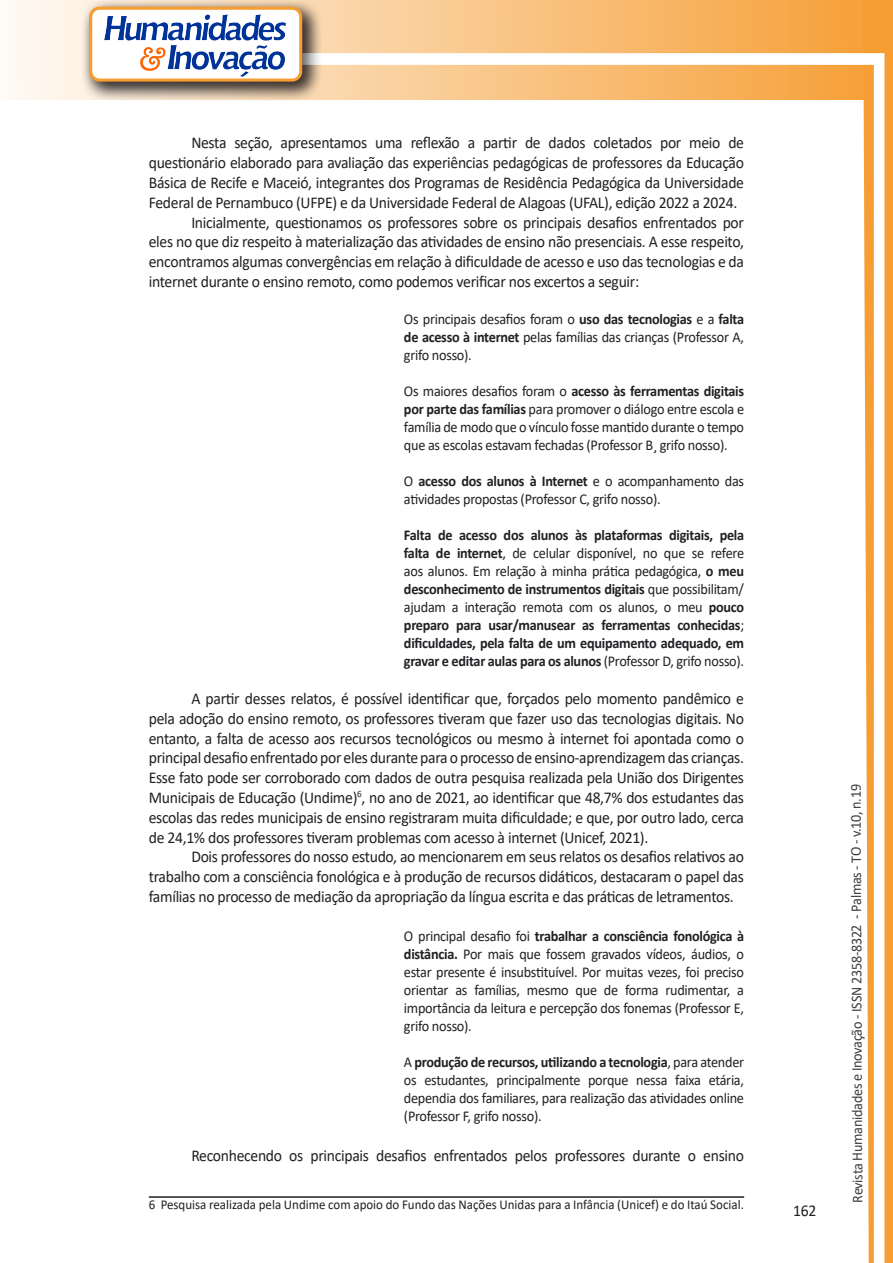
<style>
.page{position:relative;width:893px;height:1263px;background:#fff}
.page>*{position:absolute;margin:0;border:0;box-sizing:border-box;transform-origin:0 0}
.texto{font:16.5px/19.8px "Calibri";letter-spacing:-.02em;color:#231f20;text-align:justify;scale:.95 1}
.citacao{font:15px/18px "Calibri";letter-spacing:-.02em;color:#231f20;text-align:justify;scale:.95 1}
.citacao-2{font:15px/18px "Calibri";letter-spacing:-.02em;color:#202124;text-align:justify;scale:.95 1}
.citacao-3{font:700 15px/18px "Calibri";letter-spacing:-.02em;color:#202124;text-align:justify;scale:.95 1}
.t1{font:15px "Calibri";letter-spacing:-.025em;color:#3e3e3f;scale:.95 1}
.Rodapé{font:13.5px "Calibri";color:#231f20;scale:.96 1}
.s1{font-weight:700}
.s2{font-weight:400}
</style>
<div class="page">
<svg style="left:5px;top:0;width:858px;height:100px;background:#f9c484"></svg>
<div style="left:302px;top:53px;width:582px;height:12px;background:#fff;border:2px solid #fff"></div>
<svg style="left:863px;top:0;width:30px;height:1263px"></svg>
<div style="left:81px;top:0;width:241px;height:102px;background:#231f20;opacity:.75"></div>
<div style="left:91px;top:8px;width:210px;height:72px;background:#fff;border-radius:9px"></div>
<img style="left:104px;top:14px;width:181px;height:62px">
<div style="left:89px;top:7px;width:213px;height:75px;border:3px solid #f69e34;border-radius:9px"></div>
<hr style="left:149px;top:1196px;width:595px;height:2px;background:#231f20">
<p class="texto" style="left:149px;top:133px;width:628px;text-indent:43px">Nesta seção, apresentamos uma reflexão a partir de dados coletados por meio de questionário elaborado para avaliação das experiências pedagógicas de professores da Educação Básica de Recife e Maceió, integrantes dos Programas de Residência Pedagógica da Universidade Federal de Pernambuco (UFPE) e da Universidade Federal de Alagoas (UFAL), edição 2022 a 2024.</p>
<p class="texto" style="left:149px;top:212px;width:628px;text-indent:43px">Inicialmente, questionamos os professores sobre os principais desafios enfrentados por eles no que diz respeito à materialização das atividades de ensino não presenciais. A esse respeito, encontramos algumas convergências em relação à dificuldade de acesso e uso das tecnologias e da internet durante o ensino remoto, como podemos verificar nos excertos a seguir:</p>
<p class="citacao-2" style="left:404px;top:310px;width:360px">Os principais desafios foram o <span class="s1">uso das tecnologias</span> e a <span class="s1">falta de acesso à internet</span> pelas famílias das crianças (Professor A, grifo nosso).</p>
<p class="citacao-2" style="left:404px;top:382px;width:360px">Os maiores desafios foram o <span class="s1">acesso às ferramentas digitais por parte das famílias</span> para promover o diálogo entre escola e família de modo que o vínculo fosse mantido durante o tempo que as escolas estavam fechadas (Professor B¸ grifo nosso).</p>
<p class="citacao-2" style="left:404px;top:472px;width:360px">O <span class="s1">acesso dos alunos à Internet</span> e o acompanhamento das atividades propostas (Professor C, grifo nosso).</p>
<p class="citacao-3" style="left:404px;top:526px;width:360px">Falta de acesso dos alunos às plataformas digitais, pela falta de internet<span class="s2">, de celular disponível, no que se refere aos alunos. Em relação à minha prática pedagógica,</span> o meu desconhecimento de instrumentos digitais <span class="s2">que possibilitam/ ajudam a interação remota com os alunos, o meu</span> pouco preparo para usar/manusear as ferramentas conhecidas<span class="s2">; </span>dificuldades, pela falta de um equipamento adequado, em gravar e editar aulas para os alunos <span class="s2">(Professor D, grifo nosso).</span></p>
<p class="texto" style="left:149px;top:688px;width:628px;text-indent:43px">A partir desses relatos, é possível identificar que, forçados pelo momento pandêmico e pela adoção do ensino remoto, os professores tiveram que fazer uso das tecnologias digitais. No entanto, a falta de acesso aos recursos tecnológicos ou mesmo à internet foi apontada como o principal desafio enfrentado por eles durante para o processo de ensino-aprendizagem das crianças.<br>Esse fato pode ser corroborado com dados de outra pesquisa realizada pela União dos Dirigentes Municipais de Educação (Undime)<sup>6</sup>, no ano de 2021, ao identificar que 48,7% dos estudantes das escolas das redes municipais de ensino registraram muita dificuldade; e que, por outro lado, cerca de 24,1% dos professores tiveram problemas com acesso à internet (Unicef, 2021).</p>
<p class="texto" style="left:149px;top:846px;width:628px;text-indent:43px">Dois professores do nosso estudo, ao mencionarem em seus relatos os desafios relativos ao trabalho com a consciência fonológica e à produção de recursos didáticos, destacaram o papel das famílias no processo de mediação da apropriação da língua escrita e das práticas de letramentos.</p>
<p class="citacao" style="left:404px;top:926px;width:360px">O principal desafio foi <span class="s1">trabalhar a consciência fonológica à distância.</span> Por mais que fossem gravados vídeos, áudios, o estar presente é insubstituível. Por muitas vezes, foi preciso orientar as famílias, mesmo que de forma rudimentar, a importância da leitura e percepção dos fonemas (Professor E, grifo nosso).</p>
<p class="citacao" style="left:404px;top:1052px;width:360px">A <span class="s1">produção de recursos, utilizando a tecnologia</span>, para atender os estudantes, principalmente porque nessa faixa etária, dependia dos familiares, para realização das atividades online (Professor F, grifo nosso).</p>
<p class="texto" style="left:191px;top:1145px;width:583px">Reconhecendo os principais desafios enfrentados pelos professores durante o ensino</p>
<p class="Rodapé" style="left:149px;top:1195px;width:621px">6 Pesquisa realizada pela Undime com apoio do Fundo das Nações Unidas para a Infância (Unicef) e do Itaú Social.</p>
<p class="texto" style="left:793px;top:1200px;width:26px">162</p>
<p class="t1" style="left:846px;top:1203px;width:442px;rotate:-90deg">Revista Humanidades e Inovação - ISSN 2358-8322 - Palmas - TO - v.10, n.19</p>
</div>
